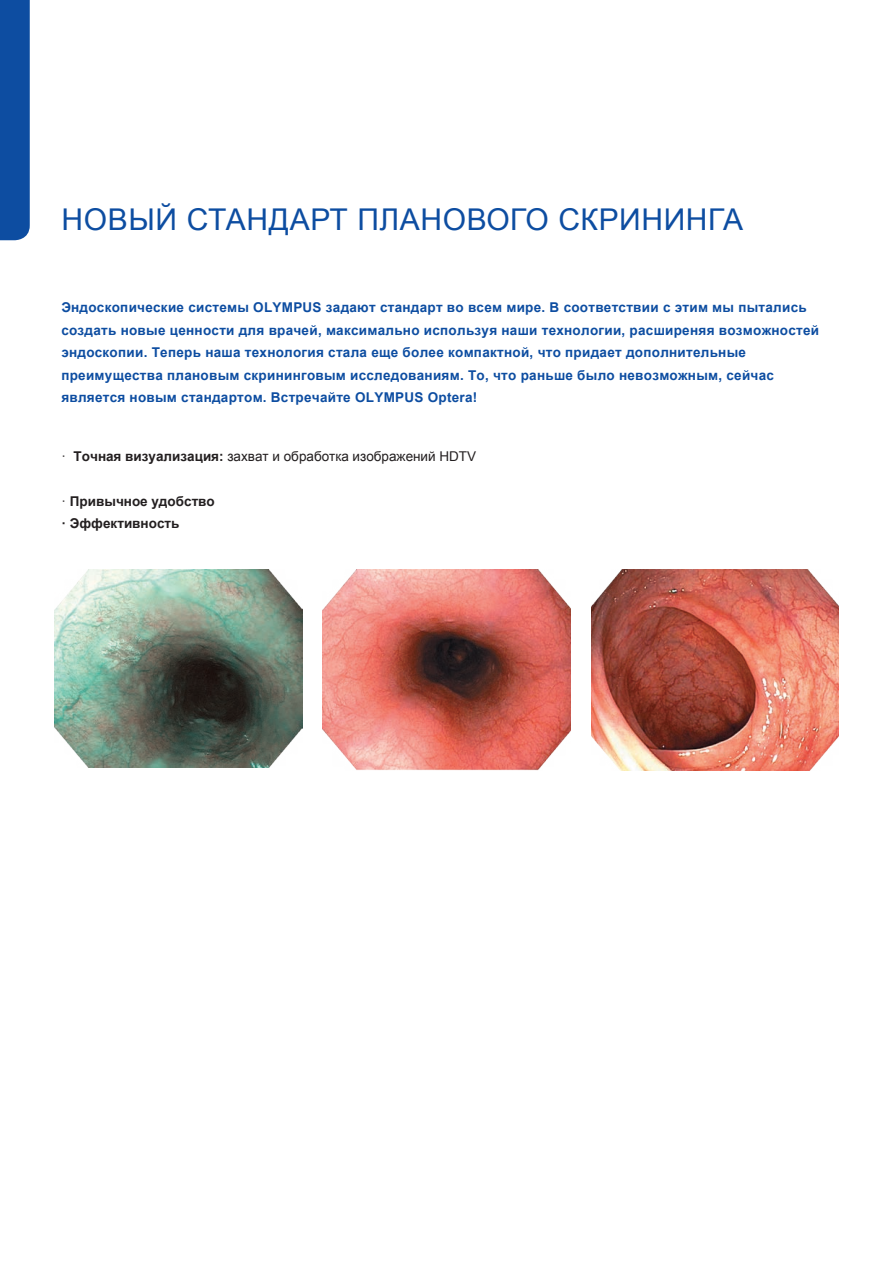
<style>
.page{position:relative;width:893px;height:1263px;background:#fff}
.page>*{position:absolute;margin:0;border:0;box-sizing:border-box;transform-origin:0 0}
.t1{font:30px "Arial";letter-spacing:.02em;color:#0d4da1}
.t2{font:700 13.5px/22.5px "Arial";letter-spacing:.02em;color:#0d4da1}
.t3{font:13.5px "Arial";color:#231f20}
.t4{font:700 13.5px/22.5px "Arial";color:#231f20}
.s1{font-weight:700}
.s2{font-weight:400}
</style>
<div class="page">
<div style="left:0;top:0;width:30px;height:240px;background:#0d4da1"></div>
<img style="left:54px;top:569px;width:248px;height:199px">
<img style="left:323px;top:569px;width:247px;height:201px">
<img style="left:591px;top:569px;width:248px;height:201px">
<h1 class="t1" style="left:62px;top:199px;width:683px">Новый стандарт план ового скрин ин га</h1>
<p class="t2" style="left:61px;top:296px;width:759px">Эндоскопические системы OLYMPUS задают стандарт во всем мире. В соответствии с этим мы пытались создать новые ценности для врачей, максимально используя наши технологии, расширеняя возможностей эндоскопии. Теперь наша технология стала еще более компактной, что придает дополнительные преимущества плановым скрининговым исследованиям. То, что раньше было невозможным, сейчас является новым стандартом. Встречайте OLYMPUS Optera!</p>
<p class="t3" style="left:62px;top:447px;width:416px">· <span class="s1">Точная визуализация:</span> захват и обработка изображений HDTV</p>
<p class="t4" style="left:62px;top:490px;width:155px"><span class="s2">·</span> Привычное удобство · Эффективность</p>
</div>
